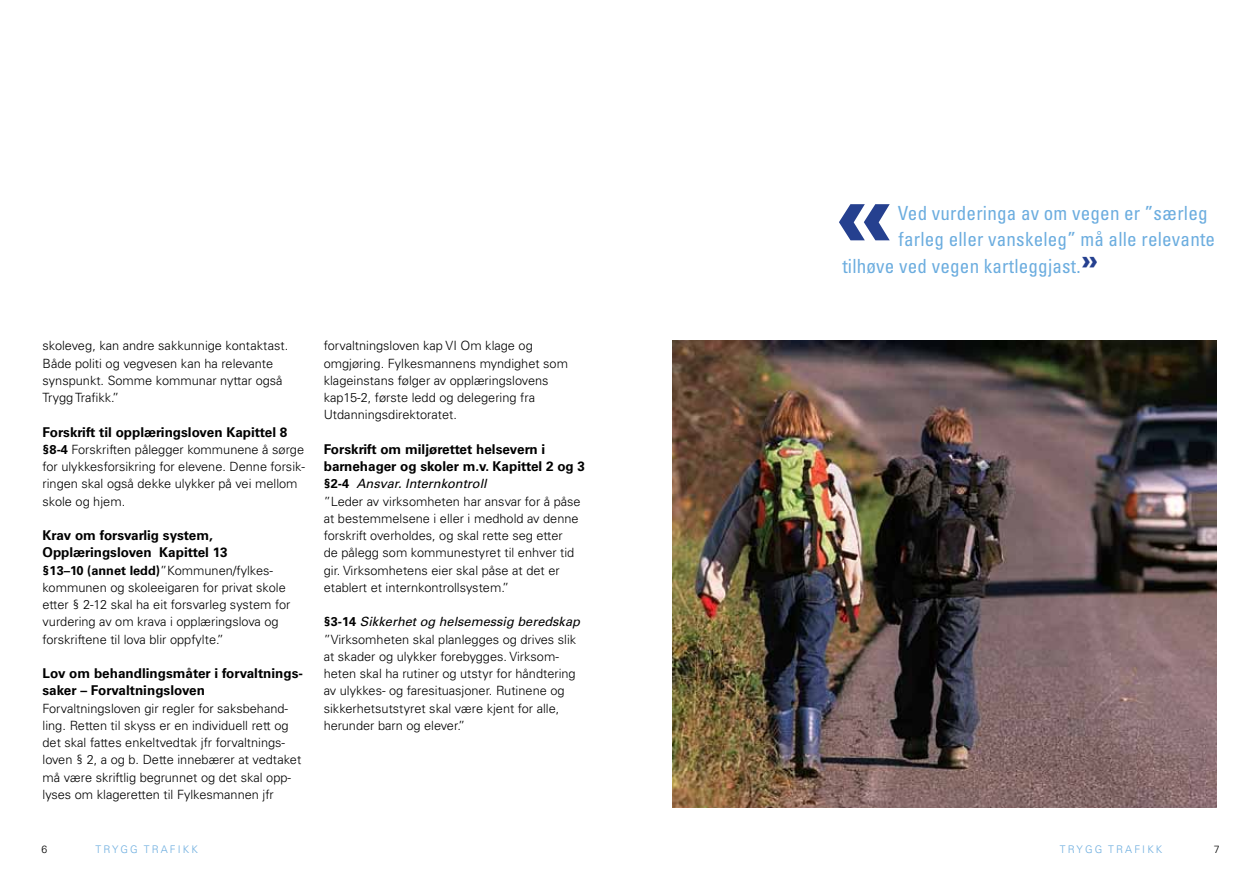
<style>
.page{position:relative;width:1259px;height:893px;background:#fff}
.page>*{position:absolute;margin:0;border:0;box-sizing:border-box;transform-origin:0 0}
.t1{font:900 92.7px "Univers";color:#25408f}
.t2{font:condensed 19.5px "Univers";letter-spacing:.01em;color:#6caddf}
.t3{font:700 13.5px/17.2px "Univers";color:#000}
.t4{font:300 12.75px/17.2px "Univers";color:#000}
.t5{font:300 10.5px "Univers";letter-spacing:.2em;color:#6caddf}
.t6{font:300 10.5px "Univers";color:#000}
.s1{font-weight:700}
.s2{font-weight:400;font-style:italic}
</style>
<div class="page">
<img style="left:672px;top:340px;width:544px;height:468px">
<p class="t4" style="left:43px;top:337px;width:247px">skoleveg, kan andre sakkunnige kontaktast.<br>Både politi og vegvesen kan ha relevante synspunkt. Somme kommunar nyttar også Trygg Trafikk.”</p>
<p class="t3" style="left:43px;top:423px;width:246px">Forskrift til opplæringsloven Kapittel 8</p>
<p class="t4" style="left:43px;top:441px;width:264px"><span class="s1">§8-4</span> Forskriften pålegger kommunene å sørge for ulykkesforsikring for elevene. Denne forsik&shy;ringen skal også dekke ulykker på vei mellom skole og hjem.</p>
<p class="t3" style="left:43px;top:527px;width:187px">Krav om forsvarlig system,<br>Opplæringsloven Kapittel 13</p>
<p class="t4" style="left:43px;top:561px;width:249px"><span class="s1">§13–10 (annet ledd)</span>”Kommunen/fylkes&shy;kommunen og skoleeigaren for privat skole etter § 2-12 skal ha eit forsvarleg system for vurdering av om krava i opplæringslova og forskriftene til lova blir oppfylte.”</p>
<p class="t3" style="left:43px;top:665px;width:262px">Lov om behandlingsmåter i forvaltnings&shy;saker – Forvaltningsloven</p>
<p class="t4" style="left:43px;top:699px;width:260px">Forvaltningsloven gir regler for saksbehand&shy;ling. Retten til skyss er en individuell rett og det skal fattes enkeltvedtak jfr forvaltnings&shy;loven § 2, a og b. Dette innebærer at vedtaket må være skriftlig begrunnet og det skal opp&shy;lyses om klageretten til Fylkesmannen jfr</p>
<p class="t4" style="left:324px;top:337px;width:246px">forvaltningsloven kap VI Om klage og omgjøring. Fylkesmannens myndighet som klageinstans følger av opplæringslovens kap15-2, første ledd og delegering fra Utdanningsdirektoratet.</p>
<p class="t3" style="left:324px;top:440px;width:263px">Forskrift om miljørettet helsevern i barnehager og skoler m.v. Kapittel 2 og 3</p>
<p class="t4" style="left:324px;top:475px;width:258px"><span class="s1">§2-4</span> <span class="s2">Ansvar. Internkontroll<br></span>”Leder av virksomheten har ansvar for å påse at bestemmelsene i eller i medhold av denne forskrift overholdes, og skal rette seg etter<br>de pålegg som kommunestyret til enhver tid gir. Virksomhetens eier skal påse at det er etablert et internkontrollsystem.”</p>
<p class="t4" style="left:324px;top:613px;width:258px"><span class="s1">§3-14</span> <span class="s2">Sikkerhet og helsemessig beredskap </span>”Virksomheten skal planlegges og drives slik at skader og ulykker forebygges. Virksom&shy;heten skal ha rutiner og utstyr for håndtering av ulykkes- og faresituasjoner. Rutinene og sikkerhetsutstyret skal være kjent for alle, herunder barn og elever.”</p>
<h1 class="t1" style="left:833px;top:154px;width:63px">«</h1>
<h2 class="t2" style="left:898px;top:201px;width:311px">Ved vurderinga av om vegen er ”særleg</h2>
<h2 class="t2" style="left:898px;top:227px;width:318px">farleg eller vanskeleg” må alle relevante</h2>
<h2 class="t2" style="left:842px;top:254px;width:258px">tilhøve ved vegen kartleggjast.<sup>»</sup></h2>
<p class="t6" style="left:41px;top:843px;width:7px">6</p>
<p class="t5" style="left:95px;top:843px;width:34px">Trygg</p>
<p class="t5" style="left:144px;top:843px;width:17px">Trafikk</p>
<p class="t5" style="left:1060px;top:843px;width:34px">Trygg</p>
<p class="t5" style="left:1108px;top:843px;width:16px">Trafikk</p>
<p class="t6" style="left:1214px;top:843px;width:7px">7</p>
</div>
